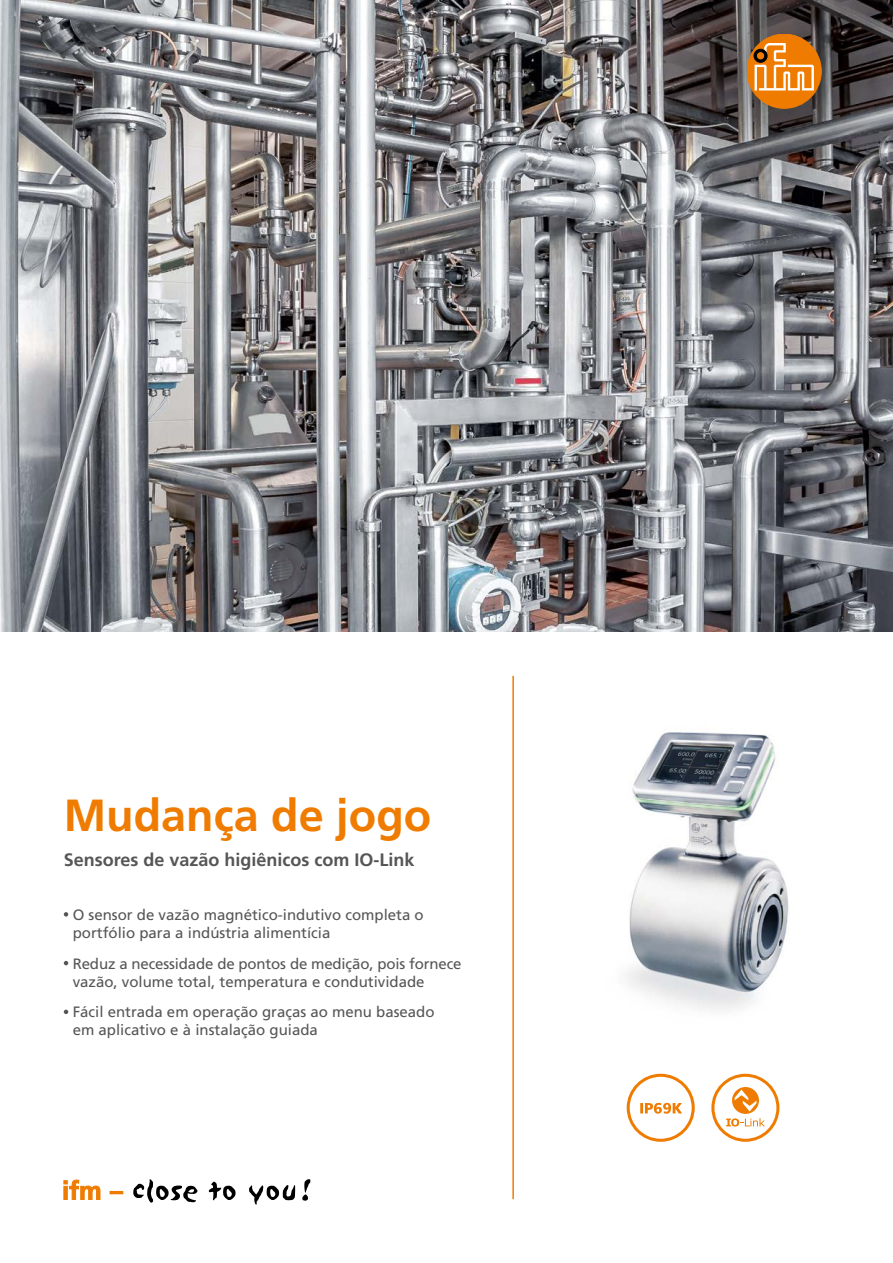
<style>
.page{position:relative;width:893px;height:1263px;background:#fff}
.page>*{position:absolute;margin:0;border:0;box-sizing:border-box;transform-origin:0 0}
.Titel_Headline_30pt{font:700 45px "Frutiger LT Com";color:#ef7c00}
.Titel_Subheadline_12pt{font:700 18px "Frutiger LT Com";color:#565656}
.Features{font:15px/18px "Frutiger LT Com";color:#565656}
</style>
<div class="page">
<img style="left:0;top:0;width:893px;height:631px">
<img style="left:626px;top:729px;width:163px;height:281px">
<svg style="left:64px;top:1180px;width:36px;height:20px"></svg>
<svg style="left:110px;top:1191px;width:13px;height:3px"></svg>
<svg style="left:133px;top:1179px;width:64px;height:24px"></svg>
<svg style="left:209px;top:1182px;width:27px;height:18px"></svg>
<svg style="left:249px;top:1185px;width:46px;height:19px"></svg>
<svg style="left:302px;top:1179px;width:8px;height:22px"></svg>
<hr style="left:512px;top:676px;width:2px;height:523px;background:#ef7c00">
<svg style="left:657px;top:0;width:236px;height:187px;background:#685c53"></svg>
<svg style="left:64px;top:912px;width:4px;height:4px"></svg>
<svg style="left:64px;top:961px;width:4px;height:4px"></svg>
<svg style="left:64px;top:1009px;width:4px;height:5px"></svg>
<svg style="left:627px;top:1074px;width:68px;height:68px"></svg>
<svg style="left:711px;top:1074px;width:68px;height:68px"></svg>
<p class="Titel_Headline_30pt" style="left:64px;top:788px;width:369px">Mudança de jogo</p>
<p class="Titel_Subheadline_12pt" style="left:64px;top:849px;width:352px">Sensores de vazão higiênicos com IO-Link</p>
<p class="Features" style="left:73px;top:906px;width:352px">O sensor de vazão magnético-indutivo completa o portfólio para a indústria alimentícia</p>
<p class="Features" style="left:73px;top:954px;width:390px">Reduz a necessidade de pontos de medição, pois fornece vazão, volume total, temperatura e condutividade</p>
<p class="Features" style="left:73px;top:1003px;width:363px">Fácil entrada em operação graças ao menu baseado em aplicativo e à instalação guiada</p>
</div>
